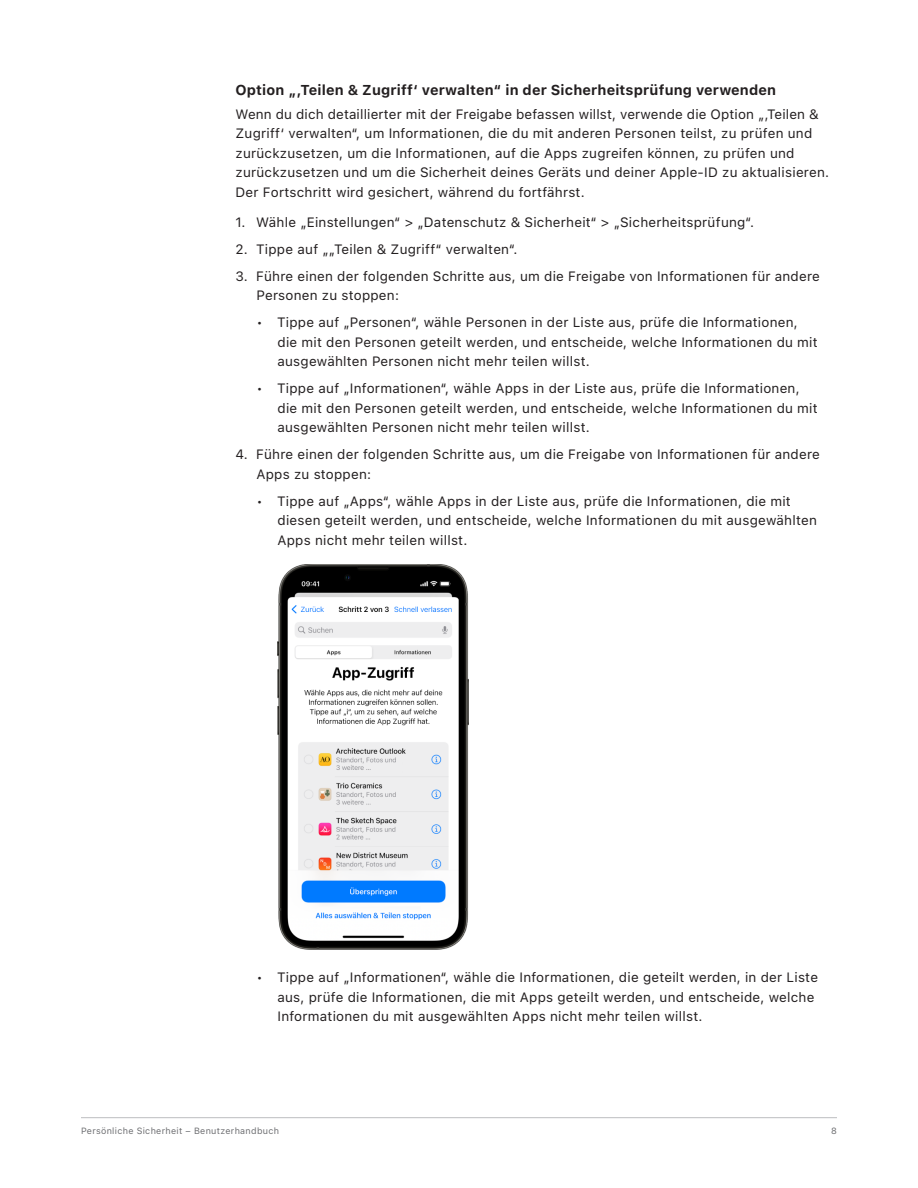
<style>
.page{position:relative;width:918px;height:1188px;background:#fff}
.page>*{position:absolute;margin:0;border:0;box-sizing:border-box;transform-origin:0 0}
.Task_Heading{font:700 14.25px "SF Pro Text";letter-spacing:.01em;color:#231f20}
.Body{font:13.5px/19.5px "SF Pro Text";letter-spacing:.015em;color:#231f20}
.t1{font:9px "SF Pro Text";letter-spacing:.035em;color:#6c6d70}
</style>
<div class="page">
<hr style="left:81px;top:1117px;width:756px;height:1px;background:#bcbdc0">
<img style="left:278px;top:564px;width:191px;height:386px">
<p class="Task_Heading" style="left:236px;top:81px;width:542px">Option „‚Teilen &amp; Zugriff‘ verwalten“ in der Sicherheitsprüfung verwenden</p>
<p class="Body" style="left:236px;top:104px;width:595px">Wenn du dich detaillierter mit der Freigabe befassen willst, verwende die Option „‚Teilen &amp; Zugriff‘ verwalten“, um Informationen, die du mit anderen Personen teilst, zu prüfen und zurückzusetzen, um die Informationen, auf die Apps zugreifen können, zu prüfen und zurückzusetzen und um die Sicherheit deines Geräts und deiner Apple-ID zu aktualisieren.<br>Der Fortschritt wird gesichert, während du fortfährst.</p>
<p class="Body" style="left:236px;top:212px;width:520px">1. Wähle „Einstellungen“ &gt; „Datenschutz &amp; Sicherheit“ &gt; „Sicherheitsprüfung“.</p>
<p class="Body" style="left:236px;top:239px;width:284px">2. Tippe auf „„Teilen &amp; Zugriff“ verwalten“.</p>
<p class="Body" style="left:256px;top:266px;width:565px;text-indent:-21px">3. Führe einen der folgenden Schritte aus, um die Freigabe von Informationen für andere<br>Personen zu stoppen:</p>
<p class="Body" style="left:278px;top:313px;width:542px;text-indent:-21px">• Tippe auf „Personen“, wähle Personen in der Liste aus, prüfe die Informationen, die mit den Personen geteilt werden, und entscheide, welche Informationen du mit ausgewählten Personen nicht mehr teilen willst.</p>
<p class="Body" style="left:278px;top:379px;width:542px;text-indent:-21px">• Tippe auf „Informationen“, wähle Apps in der Liste aus, prüfe die Informationen, die mit den Personen geteilt werden, und entscheide, welche Informationen du mit ausgewählten Personen nicht mehr teilen willst.</p>
<p class="Body" style="left:256px;top:445px;width:565px;text-indent:-21px">4. Führe einen der folgenden Schritte aus, um die Freigabe von Informationen für andere<br>Apps zu stoppen:</p>
<p class="Body" style="left:278px;top:491px;width:541px;text-indent:-21px">• Tippe auf „Apps“, wähle Apps in der Liste aus, prüfe die Informationen, die mit diesen geteilt werden, und entscheide, welche Informationen du mit ausgewählten<br>Apps nicht mehr teilen willst.</p>
<p class="Body" style="left:278px;top:968px;width:542px;text-indent:-21px">• Tippe auf „Informationen“, wähle die Informationen, die geteilt werden, in der Liste aus, prüfe die Informationen, die mit Apps geteilt werden, und entscheide, welche<br>Informationen du mit ausgewählten Apps nicht mehr teilen willst.</p>
<p class="t1" style="left:81px;top:1125px;width:200px">Persönliche Sicherheit – Benutzerhandbuch</p>
<p class="t1" style="left:831px;top:1125px;width:7px">8</p>
</div>
